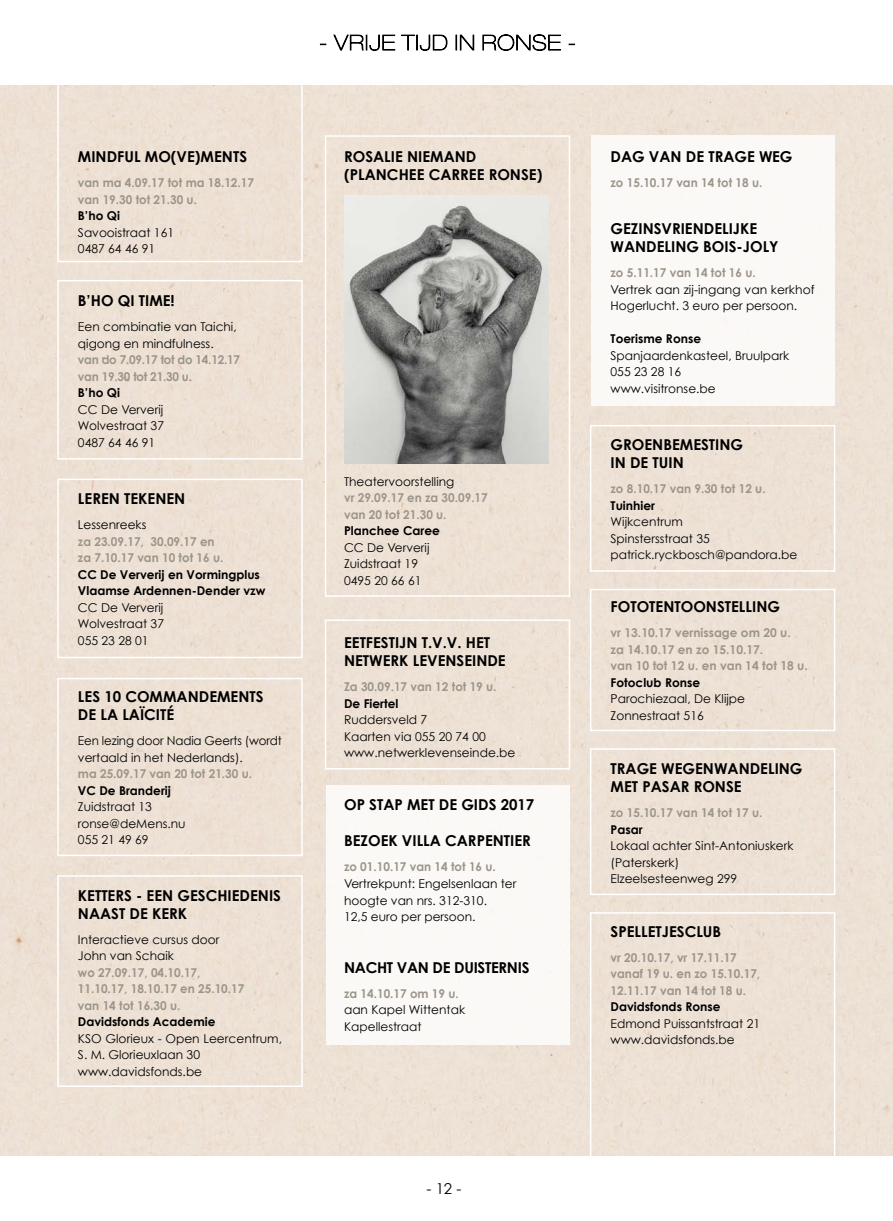
<style>
.page{position:relative;width:893px;height:1221px;background:#fff}
.page>*{position:absolute;margin:0;border:0;box-sizing:border-box;transform-origin:0 0}
.t1{font:700 15px/18px "Century Gothic";color:#000}
.t2{font:700 15px "Century Gothic";letter-spacing:-.02em;color:#000}
.t3{font:15px "Century Gothic";color:#000}
.t4{font:12.15px/16.5px "Century Gothic";color:#000}
.t5{font:700 12.15px/16.5px "Century Gothic";color:#9c958a}
.t6{font:700 12.15px/16.5px "Century Gothic";color:#000}
.t7{font:700 12.15px/16.5px "Century Gothic";letter-spacing:-.02em;color:#9c958a}
</style>
<div class="page">
<div style="left:0;top:85px;width:893px;height:1070px;background:#ede1d5"></div>
<svg style="left:333px;top:34px;width:115px;height:17px"></svg>
<svg style="left:456px;top:34px;width:18px;height:17px"></svg>
<svg style="left:482px;top:34px;width:79px;height:17px"></svg>
<div style="left:57px;top:85px;width:246px;height:177px;background:#ede0d4"></div>
<div style="left:57px;top:280px;width:246px;height:179px;border:2px solid #fff"></div>
<div style="left:57px;top:478px;width:246px;height:180px;border:2px solid #fff"></div>
<div style="left:57px;top:677px;width:246px;height:179px;border:2px solid #fff"></div>
<div style="left:57px;top:875px;width:246px;height:211px;border:2px solid #fff"></div>
<div style="left:325px;top:135px;width:245px;height:461px;border:2px solid #fff"></div>
<div style="left:325px;top:619px;width:245px;height:150px;border:2px solid #fff"></div>
<div style="left:326px;top:785px;width:243px;height:259px;background:#fbf9f6"></div>
<div style="left:591px;top:135px;width:244px;height:271px;background:#fbf9f6"></div>
<div style="left:590px;top:912px;width:245px;height:267px;border:2px solid #fff"></div>
<div style="left:590px;top:748px;width:245px;height:147px;border:2px solid #fff"></div>
<div style="left:590px;top:588px;width:245px;height:143px;border:2px solid #fff"></div>
<div style="left:590px;top:425px;width:245px;height:146px;border:2px solid #fff"></div>
<img style="left:345px;top:196px;width:203px;height:267px">
<p class="t1" style="left:78px;top:147px;width:171px">MINDFUL MO(VE)MENTS</p>
<p class="t5" style="left:78px;top:174px;width:178px">van ma 4.09.17 tot ma 18.12.17 van 19.30 tot 21.30 u.</p>
<p class="t6" style="left:78px;top:207px;width:44px">B’ho Qi</p>
<p class="t4" style="left:78px;top:224px;width:98px">Savooistraat 161<br>0487 64 46 91</p>
<p class="t1" style="left:78px;top:291px;width:98px">B’HO QI TIME!</p>
<p class="t4" style="left:78px;top:318px;width:160px">Een combinatie van Taichi, qigong en mindfulness.</p>
<p class="t7" style="left:78px;top:351px;width:164px">van do 7.09.17 tot do 14.12.17 van 19.30 tot 21.30 u.</p>
<p class="t6" style="left:78px;top:384px;width:44px">B’ho Qi</p>
<p class="t4" style="left:78px;top:401px;width:88px;text-align:justify">CC De Ververij Wolvestraat 37<br>0487 64 46 91</p>
<p class="t1" style="left:78px;top:489px;width:109px">LEREN TEKENEN</p>
<p class="t4" style="left:78px;top:516px;width:70px">Lessenreeks</p>
<p class="t5" style="left:78px;top:533px;width:147px">za 23.09.17, 30.09.17 en za 7.10.17 van 10 tot 16 u.</p>
<p class="t6" style="left:78px;top:566px;width:189px">CC De Ververij en Vormingplus<br>Vlaamse Ardennen-Dender vzw</p>
<p class="t4" style="left:78px;top:599px;width:88px;text-align:justify">CC De Ververij Wolvestraat 37<br>055 23 28 01</p>
<p class="t1" style="left:78px;top:687px;width:187px">LES 10 COMMANDEMENTS<br>DE LA LAÏCITÉ</p>
<p class="t4" style="left:78px;top:732px;width:206px">Een lezing door Nadia Geerts (wordt vertaald in het Nederlands).</p>
<p class="t5" style="left:78px;top:765px;width:176px">ma 25.09.17 van 20 tot 21.30 u.</p>
<p class="t6" style="left:78px;top:782px;width:95px">VC De Branderij</p>
<p class="t4" style="left:78px;top:798px;width:109px">Zuidstraat 13 ronse@deMens.nu<br>055 21 49 69</p>
<p class="t1" style="left:78px;top:885px;width:205px">KETTERS - EEN GESCHIEDENIS<br>NAAST DE KERK</p>
<p class="t4" style="left:78px;top:930px;width:143px">Interactieve cursus door<br>John van Schaik</p>
<p class="t5" style="left:78px;top:963px;width:168px">wo 27.09.17, 04.10.17,<br>11.10.17, 18.10.17 en 25.10.17 van 14 tot 16.30 u.</p>
<p class="t6" style="left:78px;top:1013px;width:139px">Davidsfonds Academie</p>
<p class="t4" style="left:78px;top:1029px;width:206px">KSO Glorieux - Open Leercentrum,<br>S. M. Glorieuxlaan 30 www.davidsfonds.be</p>
<p class="t1" style="left:344px;top:147px;width:200px">ROSALIE NIEMAND (PLANCHEE CARREE RONSE)</p>
<p class="t4" style="left:344px;top:473px;width:112px">Theatervoorstelling</p>
<p class="t5" style="left:344px;top:489px;width:145px">vr 29.09.17 en za 30.09.17 van 20 tot 21.30 u.</p>
<p class="t6" style="left:344px;top:522px;width:97px">Planchee Caree</p>
<p class="t4" style="left:344px;top:539px;width:87px">CC De Ververij<br>Zuidstraat 19<br>0495 20 66 61</p>
<p class="t1" style="left:344px;top:633px;width:163px">EETFESTIJN T.V.V. HET<br>NETWERK LEVENSEINDE</p>
<p class="t5" style="left:344px;top:678px;width:154px">Za 30.09.17 van 12 tot 19 u.</p>
<p class="t6" style="left:344px;top:695px;width:56px">De Fiertel</p>
<p class="t4" style="left:344px;top:711px;width:173px">Ruddersveld 7<br>Kaarten via 055 20 74 00 www.netwerklevenseinde.be</p>
<p class="t1" style="left:344px;top:795px;width:192px">OP STAP MET DE GIDS 2017</p>
<p class="t1" style="left:344px;top:831px;width:188px">BEZOEK VILLA CARPENTIER</p>
<p class="t5" style="left:344px;top:858px;width:153px">zo 01.10.17 van 14 tot 16 u.</p>
<p class="t4" style="left:344px;top:875px;width:174px">Vertrekpunt: Engelsenlaan ter hoogte van nrs. 312-310.<br>12,5 euro per persoon.</p>
<p class="t2" style="left:344px;top:957px;width:187px">NACHT VAN DE DUISTERNIS</p>
<p class="t5" style="left:344px;top:984px;width:116px">za 14.10.17 om 19 u.</p>
<p class="t4" style="left:344px;top:1001px;width:123px">aan Kapel Wittentak<br>Kapellestraat</p>
<p class="t3" style="left:427px;top:1179px;width:36px">- 12 -</p>
<p class="t1" style="left:611px;top:147px;width:183px">DAG VAN DE TRAGE WEG</p>
<p class="t5" style="left:611px;top:174px;width:153px">zo 15.10.17 van 14 tot 18 u.</p>
<p class="t1" style="left:611px;top:219px;width:169px">GEZINSVRIENDELIJKE<br>WANDELING BOIS-JOLY</p>
<p class="t5" style="left:611px;top:264px;width:147px">zo 5.11.17 van 14 tot 16 u.</p>
<p class="t4" style="left:611px;top:281px;width:206px">Vertrek aan zij-ingang van kerkhof<br>Hogerlucht. 3 euro per persoon.</p>
<p class="t6" style="left:611px;top:330px;width:92px">Toerisme Ronse</p>
<p class="t4" style="left:611px;top:347px;width:180px">Spanjaardenkasteel, Bruulpark<br>055 23 28 16 www.visitronse.be</p>
<p class="t1" style="left:611px;top:435px;width:134px">GROENBEMESTING<br>IN DE TUIN</p>
<p class="t5" style="left:611px;top:480px;width:157px">zo 8.10.17 van 9.30 tot 12 u.</p>
<p class="t6" style="left:611px;top:497px;width:46px">Tuinhier</p>
<p class="t4" style="left:611px;top:513px;width:188px">Wijkcentrum<br>Spinstersstraat 35 patrick.ryckbosch@pandora.be</p>
<p class="t1" style="left:611px;top:597px;width:171px">FOTOTENTOONSTELLING</p>
<p class="t5" style="left:611px;top:624px;width:199px">vr 13.10.17 vernissage om 20 u.<br>za 14.10.17 en zo 15.10.17.<br>van 10 tot 12 u. en van 14 tot 18 u.</p>
<p class="t6" style="left:611px;top:674px;width:91px">Fotoclub Ronse</p>
<p class="t4" style="left:611px;top:690px;width:136px">Parochiezaal, De Klijpe<br>Zonnestraat 516</p>
<p class="t1" style="left:611px;top:759px;width:193px">TRAGE WEGENWANDELING<br>MET PASAR RONSE</p>
<p class="t5" style="left:611px;top:804px;width:153px">zo 15.10.17 van 14 tot 17 u.</p>
<p class="t6" style="left:611px;top:821px;width:34px">Pasar</p>
<p class="t4" style="left:611px;top:837px;width:184px">Lokaal achter Sint-Antoniuskerk (Paterskerk)<br>Elzeelsesteenweg 299</p>
<p class="t1" style="left:611px;top:921px;width:112px">SPELLETJESCLUB</p>
<p class="t5" style="left:611px;top:948px;width:151px">vr 20.10.17, vr 17.11.17 vanaf 19 u. en zo 15.10.17,<br>12.11.17 van 14 tot 18 u.</p>
<p class="t6" style="left:611px;top:998px;width:112px">Davidsfonds Ronse</p>
<p class="t4" style="left:611px;top:1014px;width:151px">Edmond Puissantstraat 21 www.davidsfonds.be</p>
</div>
